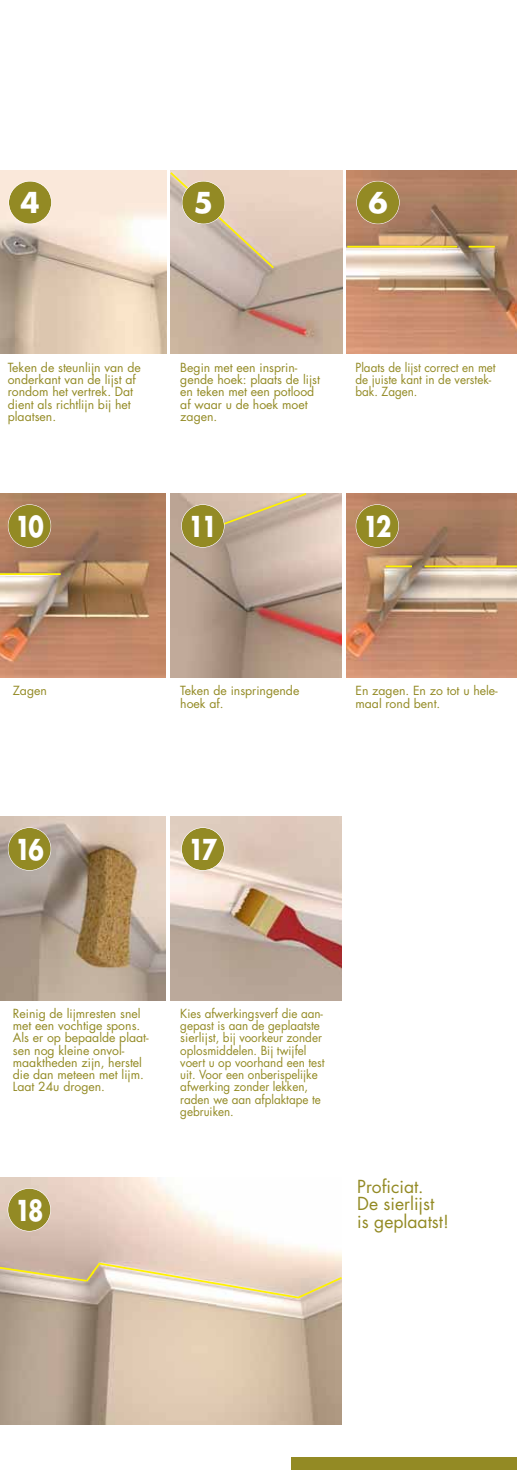
<style>
.page{position:relative;width:517px;height:1470px;background:#fff}
.page>*{position:absolute;margin:0;border:0;box-sizing:border-box;transform-origin:0 0}
.t1{font:700 28px "Futura";letter-spacing:-.1em;color:#fff;scale:.8 1}
.t2{font:700 28px "Futura";letter-spacing:-.1em;color:#fff}
.t3{font:17.5px/17.5px "Futura";color:#938a24}
.t4{font:12.25px/12.2px "Futura";color:#938a24}
.t5{font:12.25px/12.2px "Futura";color:#938a24;scale:.95 1}
</style>
<div class="page">
<div style="left:291px;top:1457px;width:226px;height:12px;background:#938a24"></div>
<img style="left:0;top:816px;width:165px;height:184px">
<img style="left:170px;top:816px;width:171px;height:184px">
<div style="left:8px;top:827px;width:43px;height:43px;background:#938a24;border-radius:50%"></div>
<div style="left:8px;top:827px;width:43px;height:43px;border:1px solid #fff;border-radius:50%"></div>
<div style="left:182px;top:827px;width:42px;height:43px;background:#938a24;border-radius:50%"></div>
<div style="left:181px;top:827px;width:43px;height:43px;border:1px solid #fff;border-radius:50%"></div>
<img style="left:0;top:170px;width:166px;height:183px">
<img style="left:171px;top:170px;width:171px;height:183px">
<img style="left:347px;top:170px;width:170px;height:183px">
<div style="left:9px;top:181px;width:42px;height:43px;background:#938a24;border-radius:50%"></div>
<div style="left:8px;top:181px;width:44px;height:43px;border:1px solid #fff;border-radius:50%"></div>
<div style="left:357px;top:181px;width:42px;height:43px;background:#938a24;border-radius:50%"></div>
<div style="left:356px;top:181px;width:43px;height:43px;border:1px solid #fff;border-radius:50%"></div>
<svg style="left:170px;top:170px;width:106px;height:100px;background:#dac7b7"></svg>
<hr style="left:347px;top:246px;width:110px;height:1px;background:#fff200">
<svg style="left:468px;top:246px;width:27px;height:1px"></svg>
<div style="left:182px;top:181px;width:43px;height:43px;background:#938a24;border-radius:50%"></div>
<div style="left:182px;top:181px;width:43px;height:43px;border:1px solid #fff;border-radius:50%"></div>
<img style="left:0;top:494px;width:165px;height:183px">
<img style="left:170px;top:494px;width:171px;height:183px">
<img style="left:346px;top:494px;width:171px;height:183px">
<div style="left:8px;top:505px;width:43px;height:42px;background:#938a24;border-radius:50%"></div>
<div style="left:8px;top:504px;width:43px;height:43px;border:1px solid #fff;border-radius:50%"></div>
<div style="left:356px;top:505px;width:42px;height:42px;background:#938a24;border-radius:50%"></div>
<div style="left:355px;top:504px;width:44px;height:43px;border:1px solid #fff;border-radius:50%"></div>
<hr style="left:0;top:573px;width:61px;height:2px;background:#fff200">
<hr style="left:424px;top:565px;width:93px;height:2px;background:#fff200">
<hr style="left:385px;top:565px;width:27px;height:2px;background:#fff200">
<svg style="left:213px;top:493px;width:95px;height:36px;background:#ccb99f"></svg>
<div style="left:182px;top:505px;width:42px;height:42px;background:#938a24;border-radius:50%"></div>
<div style="left:181px;top:504px;width:43px;height:43px;border:1px solid #fff;border-radius:50%"></div>
<img style="left:0;top:1177px;width:341px;height:247px">
<div style="left:8px;top:1188px;width:42px;height:42px;background:#938a24;border-radius:50%"></div>
<div style="left:8px;top:1187px;width:43px;height:44px;border:1px solid #fff;border-radius:50%"></div>
<svg style="left:0;top:1260px;width:342px;height:39px;background:#e2d1bb"></svg>
<h1 class="t2" style="left:21px;top:190px;width:21px">4</h1>
<h1 class="t2" style="left:194px;top:190px;width:21px">5</h1>
<h1 class="t2" style="left:368px;top:190px;width:21px">6</h1>
<p class="t4" style="left:8px;top:362px;width:134px">Teken de steunlijn van de onderkant van de lijst af rondom het vertrek. Dat dient als richtlijn bij het plaatsen.</p>
<p class="t4" style="left:180px;top:362px;width:141px">Begin met een insprin&shy;gende hoek: plaats de lijst en teken met een potlood af waar u de hoek moet zagen.</p>
<p class="t5" style="left:355px;top:362px;width:149px">Plaats de lijst correct en met de juiste kant in de verstek&shy;bak. Zagen.</p>
<h1 class="t1" style="left:15px;top:514px;width:37px">10</h1>
<h1 class="t1" style="left:189px;top:514px;width:37px">11</h1>
<h1 class="t1" style="left:363px;top:514px;width:37px">12</h1>
<p class="t4" style="left:13px;top:685px;width:36px">Zagen</p>
<p class="t4" style="left:180px;top:685px;width:121px">Teken de inspringende hoek af.</p>
<p class="t4" style="left:355px;top:685px;width:144px">En zagen. En zo tot u hele&shy;maal rond bent.</p>
<h1 class="t1" style="left:15px;top:837px;width:37px">16</h1>
<h1 class="t1" style="left:189px;top:837px;width:37px">17</h1>
<p class="t4" style="left:13px;top:1008px;width:137px">Reinig de lijmresten snel met een vochtige spons.<br>Als er op bepaalde plaat&shy;sen nog kleine onvol&shy;maaktheden zijn, herstel die dan meteen met lijm.<br>Laat 24u drogen.</p>
<p class="t5" style="left:180px;top:1008px;width:153px">Kies afwerkingsverf die aan&shy;gepast is aan de geplaatste sierlijst, bij voorkeur zonder oplosmiddelen. Bij twijfel voert u op voorhand een test uit. Voor een onberispelijke afwerking zonder lekken, raden we aan afplaktape te gebruiken.</p>
<h1 class="t1" style="left:15px;top:1197px;width:37px">18</h1>
<h2 class="t3" style="left:357px;top:1178px;width:93px">Proficiat.<br>De sierlijst is geplaatst!</h2>
</div>
